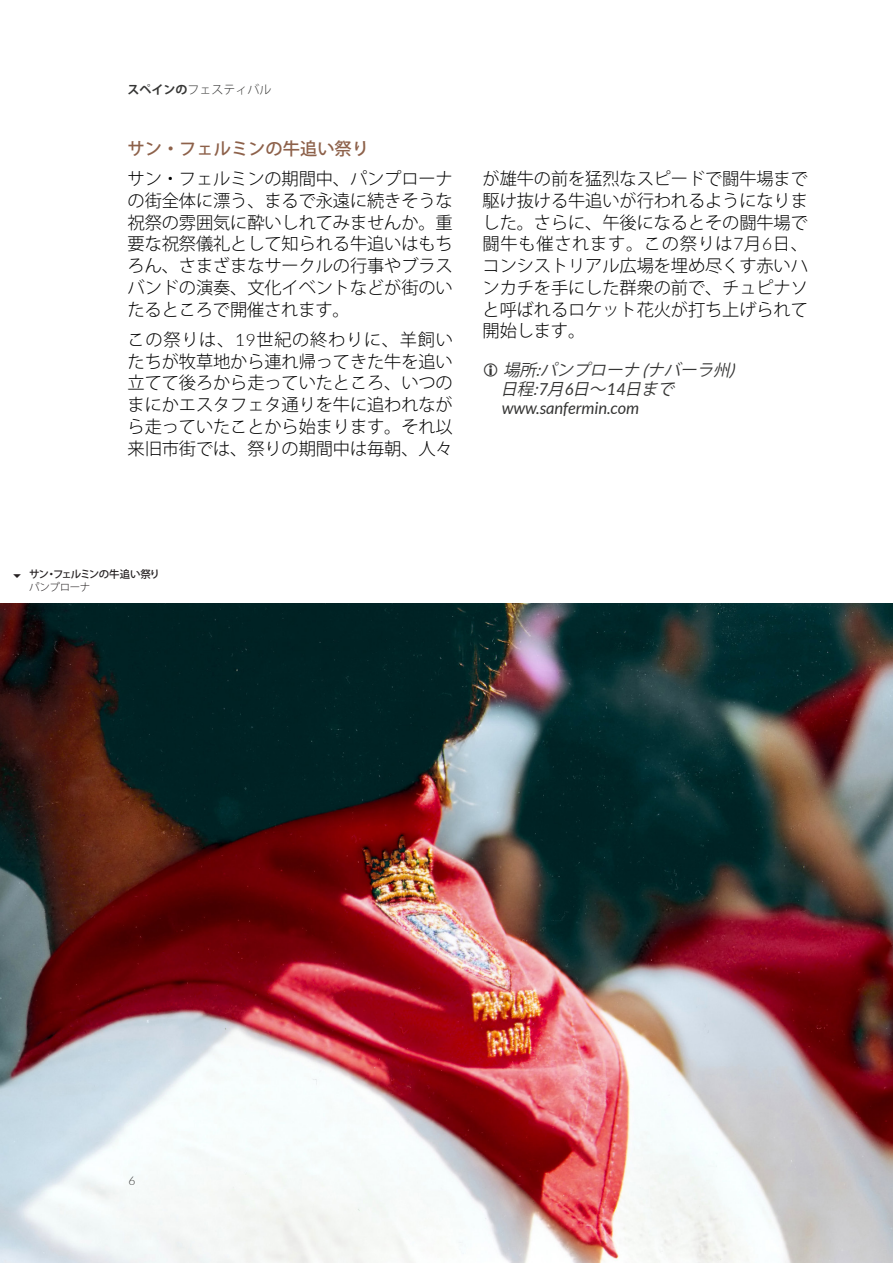
<style>
.page{position:relative;width:893px;height:1263px;background:#fff}
.page>*{position:absolute;margin:0;border:0;box-sizing:border-box;transform-origin:0 0}
.Body{font:300 17.25px/21.8px "Koz Go Pro";letter-spacing:-.01em;color:#000;text-align:justify}
.t1{font:500 17.25px "Koz Go Pro";color:#8d614a}
.INFO{font:italic 16.5px/19.4px "Lato";color:#353534}
.t2{font:300 12px "Koz Go Pro";color:#353534}
.t3{font:300 12px "Lato";color:#353534}
.t4{font:500 10.5px "Koz Go Pro";letter-spacing:-.09em;color:#231f20}
.SUBPIE_ARRIBA{font:300 10.5px "Koz Go Pro";letter-spacing:-.03em;color:#231f20}
.s1{font-weight:700}
.s2{font-family:"Lato"}
.s3{font-family:"Koz Go Pro"}
</style>
<div class="page">
<img style="left:0;top:604px;width:893px;height:659px">
<p class="t2" style="left:128px;top:82px;width:145px"><span class="s1">スペインの</span>フェスティバル</p>
<h3 class="t1" style="left:128px;top:137px;width:243px">サン・フェルミンの牛追い祭り</h3>
<p class="Body" style="left:128px;top:168px;width:327px">サン・フェルミンの期間中、パンプローナの街全体に漂う、まるで永遠に続きそうな祝祭の雰囲気に酔いしれてみませんか。重要な祝祭儀礼として知られる牛追いはもちろん、さまざまなサークルの行事やブラスバンドの演奏、文化イベントなどが街のいたるところで開催されます。</p>
<p class="Body" style="left:128px;top:329px;width:327px">この祭りは、<span class="s2">19</span>世紀の終わりに、羊飼いたちが牧草地から連れ帰ってきた牛を追い立てて後ろから走っていたところ、いつのまにかエスタフェタ通りを牛に追われながら走っていたことから始まります。それ以来旧市街では、祭りの期間中は毎朝、人々</p>
<p class="Body" style="left:483px;top:168px;width:327px">が雄牛の前を猛烈なスピードで闘牛場まで駆け抜ける牛追いが行われるようになりました。さらに、午後になるとその闘牛場で闘牛も催されます。この祭りは<span class="s2">7</span>月<span class="s2">6</span>日、コンシストリアル広場を埋め尽くす赤いハンカチを手にした群衆の前で、チュピナソと呼ばれるロケット花火が打ち上げられて開始します。</p>
<p class="INFO" style="left:500px;top:359px;width:235px"><span class="s3">場所</span>:<span class="s3">パンプローナ</span> (<span class="s3">ナバーラ州</span>)<span class="s3">日程</span>:7<span class="s3">月</span>6<span class="s3">日～</span>1 4<span class="s3">日まで</span>www.sanfermin.com</p>
<p class="t4" style="left:29px;top:567px;width:133px">サン・フェルミンの牛追い祭り</p>
<p class="SUBPIE_ARRIBA" style="left:29px;top:580px;width:63px">パンプローナ</p>
<p class="t3" style="left:128px;top:1172px;width:8px">6</p>
</div>
